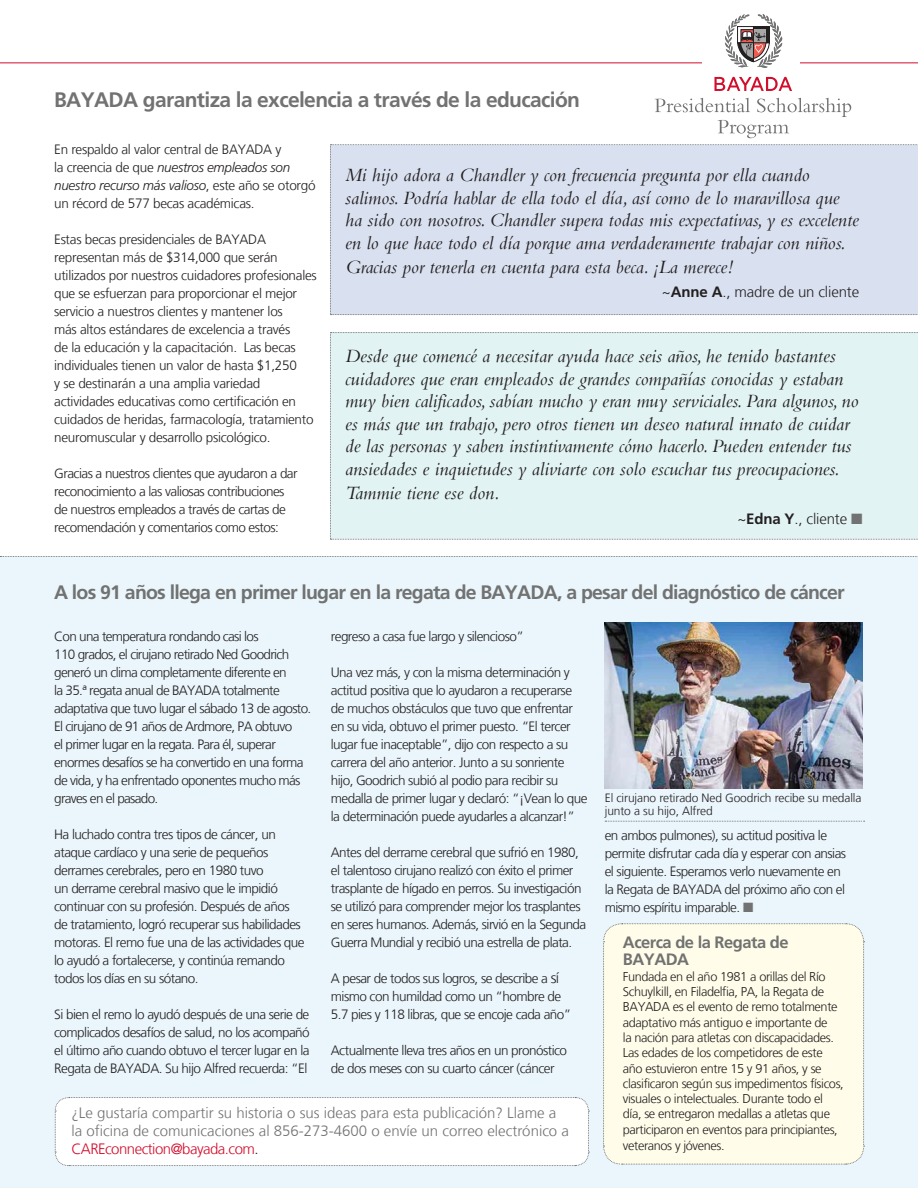
<style>
.page{position:relative;width:918px;height:1188px;background:#fff}
.page>*{position:absolute;margin:0;border:0;box-sizing:border-box;transform-origin:0 0}
.t1{font:700 21px "Frutiger";letter-spacing:-.03em;color:#717271}
.t2{font:italic 19.5px/22.8px "Bembo";color:#231f20}
.t3{font:700 19.5px "Frutiger";letter-spacing:-.04em;color:#717271}
.t4{font:700 16.5px/17.1px "Frutiger";letter-spacing:-.03em;color:#717271}
.t5{font:300 15px/18px "Frutiger LT";color:#717271}
.t6{font:300 15px "Frutiger LT";letter-spacing:-.01em;color:#231f20}
.t7{font:300 13.5px/18px "Frutiger LT";letter-spacing:-.04em;color:#231f20}
.t8{font:300 13.5px/18px "Frutiger LT";letter-spacing:-.02em;color:#231f20}
.t9{font:300 12.75px/15.3px "Frutiger LT";letter-spacing:-.03em;color:#231f20}
.t10{font:300 12px/13.5px "Frutiger LT";letter-spacing:-.01em;color:#231f20}
.s1{font-family:"Frutiger";font-style:italic}
.s2{font-family:"Frutiger";font-weight:700}
.s3{color:#717271}
.s4{font-size:15px}
.s5{color:#d30d2b}
.s6{color:#231f20}
</style>
<div class="page">
<div style="left:0;top:556px;width:918px;height:632px;background:#eaf6fc"></div>
<hr style="left:0;top:63px;width:918px;height:1px;background:#d30d2b">
<svg style="left:605px;top:821px;width:260px;height:1px"></svg>
<div style="left:603px;top:923px;width:262px;height:242px;background:#fffde9"></div>
<div style="left:330px;top:144px;width:588px;height:171px;background:#d9e1f1"></div>
<div style="left:330px;top:332px;width:588px;height:208px;background:#e2f3f4"></div>
<svg style="left:0;top:556px;width:918px;height:1px"></svg>
<img style="left:605px;top:622px;width:258px;height:166px">
<div style="left:54px;top:1097px;width:535px;height:69px;background:#fff"></div>
<div style="left:702px;top:58px;width:98px;height:10px;background:#fff"></div>
<svg style="left:714px;top:77px;width:78px;height:14px"></svg>
<svg style="left:655px;top:98px;width:196px;height:40px"></svg>
<svg style="left:725px;top:14px;width:58px;height:54px"></svg>
<p class="t1" style="left:54px;top:88px;width:528px">BAYADA garantiza la excelencia a través de la educación</p>
<p class="t8" style="left:54px;top:141px;width:263px">En respaldo al valor central de BAYADA y<br>la creencia de que <span class="s1">nuestros empleados son nuestro recurso más valioso</span>, este año se otorgó un récord de 577 becas académicas.</p>
<p class="t8" style="left:54px;top:231px;width:264px">Estas becas presidenciales de BAYADA representan más de $314,000 que serán utilizados por nuestros cuidadores profesionales que se esfuerzan para proporcionar el mejor servicio a nuestros clientes y mantener los<br>más altos estándares de excelencia a través<br>de la educación y la capacitación. Las becas individuales tienen un valor de hasta $1,250<br>y se destinarán a una amplia variedad actividades educativas como certificación en cuidados de heridas, farmacología, tratamiento neuromuscular y desarrollo psicológico.</p>
<p class="t7" style="left:54px;top:465px;width:245px">Gracias a nuestros clientes que ayudaron a dar reconocimiento a las valiosas contribuciones de nuestros empleados a través de cartas de recomendación y comentarios como estos:</p>
<p class="t2" style="left:345px;top:163px;width:515px">Mi hijo adora a Chandler y con frecuencia pregunta por ella cuando salimos. Podría hablar de ella todo el día, así como de lo maravillosa que ha sido con nosotros. Chandler supera todas mis expectativas, y es excelente en lo que hace todo el día porque ama verdaderamente trabajar con niños.<br>Gracias por tenerla en cuenta para esta beca. ¡La merece!</p>
<p class="t6" style="left:662px;top:283px;width:199px">~<span class="s2">Anne A</span>., madre de un cliente</p>
<p class="t2" style="left:345px;top:344px;width:515px">Desde que comencé a necesitar ayuda hace seis años, he tenido bastantes cuidadores que eran empleados de grandes compañías conocidas y estaban muy bien calificados, sabían mucho y eran muy serviciales. Para algunos, no es más que un trabajo, pero otros tienen un deseo natural innato de cuidar de las personas y saben instintivamente cómo hacerlo. Pueden entender tus ansiedades e inquietudes y aliviarte con solo escuchar tus preocupaciones.<br>Tammie tiene ese don.</p>
<p class="t6" style="left:737px;top:510px;width:127px">~<span class="s2">Edna Y</span>., cliente <span class="s3">■</span></p>
<p class="t3" style="left:54px;top:581px;width:792px">A los 91 años llega en primer lugar en la regata de BAYADA, a pesar del diagnóstico de cáncer</p>
<p class="t7" style="left:54px;top:628px;width:259px">Con una temperatura rondando casi los<br>110 grados, el cirujano retirado Ned Goodrich generó un clima completamente diferente en<br>la 35.ª regata anual de BAYADA totalmente adaptativa que tuvo lugar el sábado 13 de agosto.<br>El cirujano de 91 años de Ardmore, PA obtuvo<br>el primer lugar en la regata. Para él, superar enormes desafíos se ha convertido en una forma de vida, y ha enfrentado oponentes mucho más graves en el pasado.</p>
<p class="t7" style="left:54px;top:826px;width:252px">Ha luchado contra tres tipos de cáncer, un ataque cardíaco y una serie de pequeños derrames cerebrales, pero en 1980 tuvo<br>un derrame cerebral masivo que le impidió continuar con su profesión. Después de años de tratamiento, logró recuperar sus habilidades motoras. El remo fue una de las actividades que lo ayudó a fortalecerse, y continúa remando todos los días en su sótano.</p>
<p class="t7" style="left:54px;top:1006px;width:257px;text-align:justify">Si bien el remo lo ayudó después de una serie de complicados desafíos de salud, no los acompañó el último año cuando obtuvo el tercer lugar en la Regata de BAYADA. Su hijo Alfred recuerda: “El</p>
<p class="t7" style="left:331px;top:628px;width:195px">regreso a casa fue largo y silencioso”</p>
<p class="t7" style="left:331px;top:664px;width:258px">Una vez más, y con la misma determinación y actitud positiva que lo ayudaron a recuperarse de muchos obstáculos que tuvo que enfrentar en su vida, obtuvo el primer puesto. “El tercer lugar fue inaceptable”, dijo con respecto a su carrera del año anterior. Junto a su sonriente hijo, Goodrich subió al podio para recibir su medalla de primer lugar y declaró: “¡Vean lo que la determinación puede ayudarles a alcanzar!”</p>
<p class="t7" style="left:331px;top:844px;width:257px">Antes del derrame cerebral que sufrió en 1980, el talentoso cirujano realizó con éxito el primer trasplante de hígado en perros. Su investigación se utilizó para comprender mejor los trasplantes en seres humanos. Además, sirvió en la Segunda Guerra Mundial y recibió una estrella de plata.</p>
<p class="t7" style="left:331px;top:970px;width:232px">A pesar de todos sus logros, se describe a <span class="s4">sí </span>mismo con humildad como un “hombre de</p>
<p class="t7" style="left:331px;top:1006px;width:242px">5.7 pies y 118 libras, que se encoje cada año”</p>
<p class="t7" style="left:331px;top:1042px;width:238px">Actualmente lleva tres años en un pronóstico de dos meses con su cuarto cáncer (cáncer</p>
<p class="t5" style="left:71px;top:1104px;width:499px">¿Le gustaría compartir su historia o sus ideas para esta publicación? Llame a la oficina de comunicaciones al 856-273-4600 o envíe un correo electrónico a<br><span class="s5">CAREconnection@bayada.com</span><span class="s6">.</span></p>
<p class="t10" style="left:605px;top:791px;width:258px">El cirujano retirado Ned Goodrich recibe su medalla junto a su hijo, Alfred</p>
<p class="t7" style="left:605px;top:827px;width:243px">en ambos pulmones), su actitud positiva le permite disfrutar cada día y esperar con ansias el siguiente. Esperamos verlo nuevamente en la Regata de BAYADA del próximo año con el mismo espíritu imparable. <span class="s3">■</span></p>
<p class="t4" style="left:623px;top:934px;width:167px">Acerca de la Regata de<br>BAYADA</p>
<p class="t9" style="left:623px;top:969px;width:222px">Fundada en el año 1981 a orillas del Río Schuylkill, en Filadelfia, PA, la Regata de BAYADA es el evento de remo totalmente adaptativo más antiguo e importante de<br>la nación para atletas con discapacidades.<br>Las edades de los competidores de este año estuvieron entre 15 y 91 años, y se clasificaron según sus impedimentos físicos, visuales o intelectuales. Durante todo el día, se entregaron medallas a atletas que participaron en eventos para principiantes, veteranos y jóvenes.</p>
</div>
